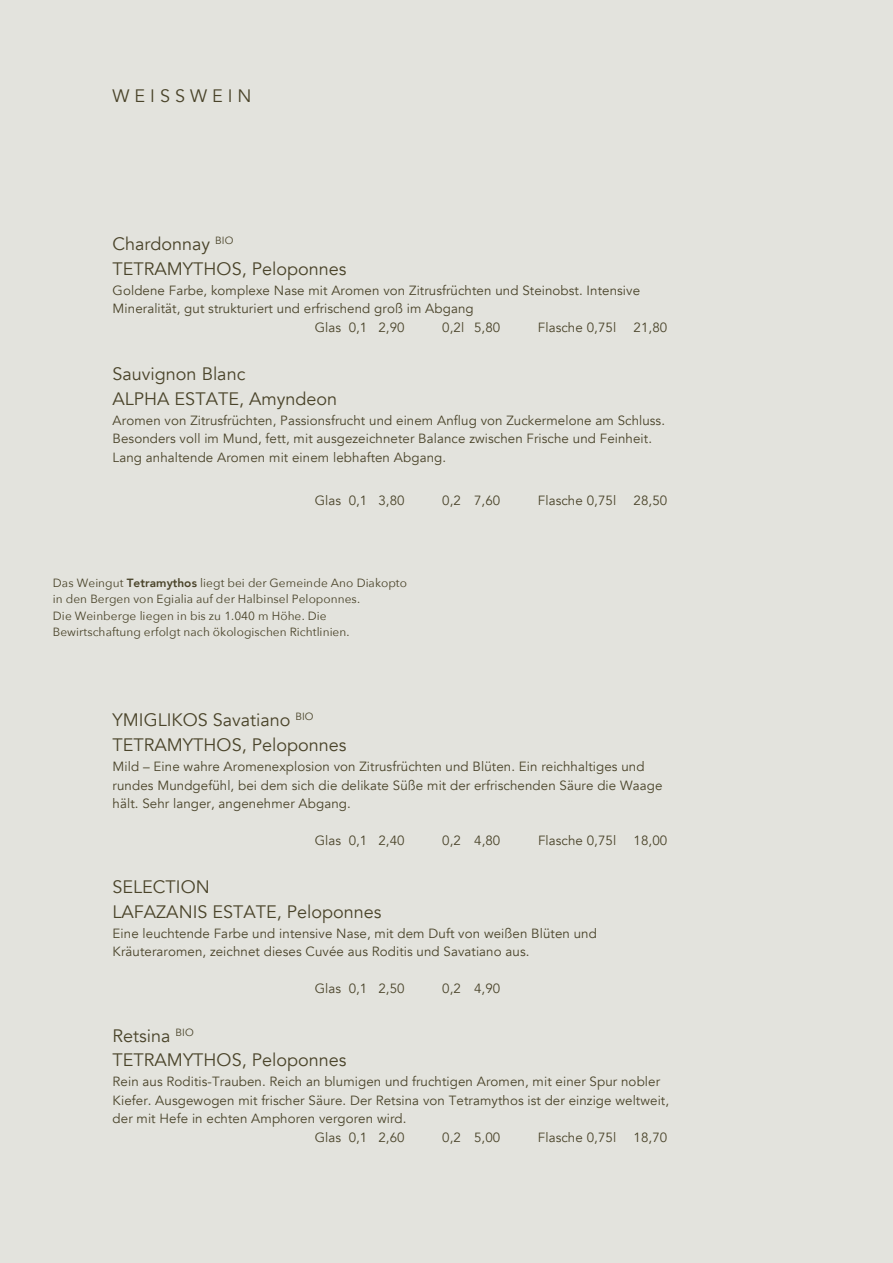
<style>
.page{position:relative;width:893px;height:1263px;background:#e3e3dd}
.page>*{position:absolute;margin:0;border:0;box-sizing:border-box;transform-origin:0 0}
.t1{font:18px/24.9px "Avenir";color:#4a442a}
.t2{font:13.35px/18.3px "Avenir";letter-spacing:.005em;color:#4a442a}
.t3{font:11.85px/16.5px "Avenir Next";letter-spacing:.005em;color:#4a442a}
.s1{font-family:"Avenir";font-weight:800}
</style>
<div class="page">
<h1 class="t1" style="left:113px;top:83px;width:140px">W E I S S W E I N</h1>
<h1 class="t1" style="left:113px;top:232px;width:235px">Chardonnay <sup>BIO<br></sup>TETRAMYTHOS, Peloponnes</h1>
<p class="t2" style="left:113px;top:281px;width:529px">Goldene Farbe, komplexe Nase mit Aromen von Zitrusfrüchten und Steinobst. Intensive</p>
<p class="t2" style="left:113px;top:300px;width:363px">Mineralität, gut strukturiert und erfrischend groß im Abgang</p>
<p class="t2" style="left:315px;top:318px;width:91px">Glas 0,1 2,90</p>
<p class="t2" style="left:442px;top:318px;width:60px">0,2l 5,80</p>
<p class="t2" style="left:538px;top:318px;width:80px">Flasche 0,75l</p>
<p class="t2" style="left:634px;top:318px;width:35px">21,80</p>
<h1 class="t1" style="left:113px;top:362px;width:226px">Sauvignon Blanc<br>ALPHA ESTATE, Amyndeon</h1>
<p class="t2" style="left:113px;top:411px;width:554px">Aromen von Zitrusfrüchten, Passionsfrucht und einem Anflug von Zuckermelone am Schluss.<br>Besonders voll im Mund, fett, mit ausgezeichneter Balance zwischen Frische und Feinheit.<br>Lang anhaltende Aromen mit einem lebhaften Abgang.</p>
<p class="t2" style="left:315px;top:492px;width:91px">Glas 0,1 3,80</p>
<p class="t2" style="left:442px;top:492px;width:60px">0,2 7,60</p>
<p class="t2" style="left:538px;top:492px;width:80px">Flasche 0,75l</p>
<p class="t2" style="left:634px;top:492px;width:35px">28,50</p>
<p class="t3" style="left:53px;top:574px;width:356px">Das Weingut <span class="s1">Tetramythos</span> liegt bei der Gemeinde Ano Diakopto in den Bergen von Egialia auf der Halbinsel Peloponnes.<br>Die Weinberge liegen in bis zu 1.040 m Höhe. Die Bewirtschaftung erfolgt nach ökologischen Richtlinien.</p>
<h1 class="t1" style="left:113px;top:708px;width:235px">YMIGLIKOS Savatiano <sup>BIO<br></sup>TETRAMYTHOS, Peloponnes</h1>
<p class="t2" style="left:113px;top:757px;width:551px">Mild – Eine wahre Aromenexplosion von Zitrusfrüchten und Blüten. Ein reichhaltiges und rundes Mundgefühl, bei dem sich die delikate Süße mit der erfrischenden Säure die Waage hält. Sehr langer, angenehmer Abgang.</p>
<p class="t2" style="left:315px;top:831px;width:91px">Glas 0,1 2,40</p>
<p class="t2" style="left:442px;top:831px;width:60px">0,2 4,80</p>
<p class="t2" style="left:538px;top:831px;width:80px">Flasche 0,75l</p>
<p class="t2" style="left:634px;top:831px;width:35px">18,00</p>
<h1 class="t1" style="left:113px;top:875px;width:270px">SELECTION<br>LAFAZANIS ESTATE, Peloponnes</h1>
<p class="t2" style="left:113px;top:924px;width:486px">Eine leuchtende Farbe und intensive Nase, mit dem Duft von weißen Blüten und<br>Kräuteraromen, zeichnet dieses Cuvée aus Roditis und Savatiano aus.</p>
<p class="t2" style="left:315px;top:980px;width:91px">Glas 0,1 2,50</p>
<p class="t2" style="left:442px;top:980px;width:60px">0,2 4,90</p>
<h1 class="t1" style="left:113px;top:1023px;width:235px;line-height:24.5px">Retsina <sup>BIO<br></sup>TETRAMYTHOS, Peloponnes</h1>
<p class="t2" style="left:113px;top:1073px;width:549px">Rein aus Roditis-Trauben. Reich an blumigen und fruchtigen Aromen, mit einer Spur nobler</p>
<p class="t2" style="left:113px;top:1091px;width:558px">Kiefer. Ausgewogen mit frischer Säure. Der Retsina von Tetramythos ist der einzige weltweit,</p>
<p class="t2" style="left:113px;top:1110px;width:295px">der mit Hefe in echten Amphoren vergoren wird.</p>
<p class="t2" style="left:315px;top:1128px;width:91px">Glas 0,1 2,60</p>
<p class="t2" style="left:442px;top:1128px;width:60px">0,2 5,00</p>
<p class="t2" style="left:538px;top:1128px;width:80px">Flasche 0,75l</p>
<p class="t2" style="left:634px;top:1128px;width:35px">18,70</p>
</div>
